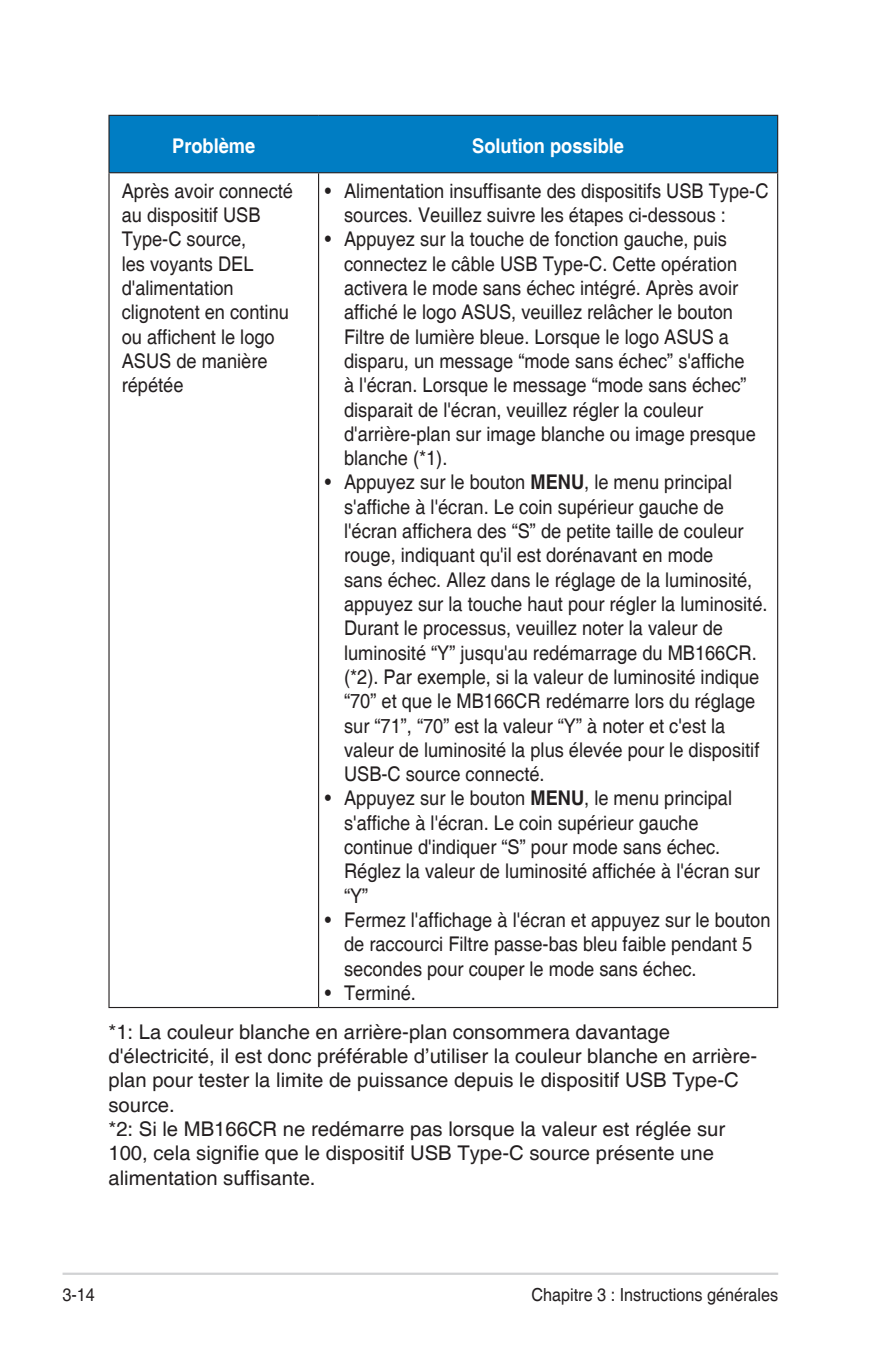
<style>
.page{position:relative;width:893px;height:1346px;background:#fff}
.page>*{position:absolute;margin:0;border:0;box-sizing:border-box;transform-origin:0 0}
.Table_Text_-new{font:20.25px/24.3px "Helvetica";color:#231f20;scale:.9 1}
.Table_Text_-new-2{font:20.25px/24.3px "Helvetica";color:#231f20}
.Table_Text_-new-3{font:700 20.25px "Helvetica";color:#fff;scale:.9 1}
.t1{font:18px "Helvetica";color:#231f20;scale:.9 1}
.s1{font-weight:700}
</style>
<div class="page">
<hr style="left:63px;top:1272px;width:715px;height:3px;background:#d1d2d4">
<div style="left:110px;top:116px;width:667px;height:56px;background:#007dc3"></div>
<hr style="left:108px;top:116px;width:2px;height:56px;background:#231f20">
<hr style="left:777px;top:116px;width:1px;height:56px;background:#231f20">
<hr style="left:108px;top:115px;width:211px;height:1px;background:#231f20">
<hr style="left:319px;top:115px;width:459px;height:1px;background:#231f20">
<hr style="left:108px;top:173px;width:2px;height:834px;background:#231f20">
<hr style="left:108px;top:172px;width:211px;height:1px;background:#231f20">
<hr style="left:108px;top:1007px;width:211px;height:1px;background:#231f20">
<hr style="left:318px;top:173px;width:1px;height:834px;background:#231f20">
<hr style="left:777px;top:173px;width:1px;height:834px;background:#231f20">
<hr style="left:319px;top:172px;width:459px;height:1px;background:#231f20">
<hr style="left:319px;top:1007px;width:459px;height:1px;background:#231f20">
<p class="Table_Text_-new-3" style="left:172px;top:133px;width:94px">Problème</p>
<p class="Table_Text_-new-3" style="left:472px;top:133px;width:170px">Solution possible</p>
<p class="Table_Text_-new" style="left:122px;top:179px;width:192px">Après avoir connecté au dispositif USB<br>Type-C source,</p>
<p class="Table_Text_-new" style="left:122px;top:252px;width:148px">les voyants DEL d'alimentation</p>
<p class="Table_Text_-new" style="left:122px;top:301px;width:187px">clignotent en continu ou affichent le logo<br>ASUS de manière répétée</p>
<p class="Table_Text_-new" style="left:344px;top:179px;width:473px;text-indent:-19px">• Alimentation insuffisante des dispositifs USB Type-C sources. Veuillez suivre les étapes ci-dessous :</p>
<p class="Table_Text_-new" style="left:344px;top:228px;width:459px;text-indent:-19px">• Appuyez sur la touche de fonction gauche, puis connectez le câble USB Type-C. Cette opération activera le mode sans échec intégré. Après avoir affiché le logo ASUS, veuillez relâcher le bouton Filtre de lumière bleue. Lorsque le logo ASUS a disparu, un message “mode sans échec” s'affiche à l'écran. Lorsque le message “mode sans échec” disparait de l'écran, veuillez régler la couleur d'arrière-plan sur image blanche ou image presque blanche (*1).</p>
<p class="Table_Text_-new" style="left:344px;top:471px;width:472px;text-indent:-19px">• Appuyez sur le bouton <span class="s1">MENU</span>, le menu principal s'affiche à l'écran. Le coin supérieur gauche de l'écran affichera des “S” de petite taille de couleur rouge, indiquant qu'il est dorénavant en mode<br>sans échec. Allez dans le réglage de la luminosité, appuyez sur la touche haut pour régler la luminosité.<br>Durant le processus, veuillez noter la valeur de luminosité “Y” jusqu'au redémarrage du MB166CR. (*2). Par exemple, si la valeur de luminosité indique “70” et que le MB166CR redémarre lors du réglage sur “71”, “70” est la valeur “Y” à noter et c'est la valeur de luminosité la plus élevée pour le dispositif USB-C source connecté.</p>
<p class="Table_Text_-new" style="left:344px;top:787px;width:463px;text-indent:-19px">• Appuyez sur le bouton <span class="s1">MENU</span>, le menu principal s'affiche à l'écran. Le coin supérieur gauche continue d'indiquer “S” pour mode sans échec.<br>Réglez la valeur de luminosité affichée à l'écran sur “Y”</p>
<p class="Table_Text_-new" style="left:344px;top:908px;width:475px;text-indent:-19px">• Fermez l'affichage à l'écran et appuyez sur le bouton de raccourci Filtre passe-bas bleu faible pendant 5 secondes pour couper le mode sans échec.</p>
<p class="Table_Text_-new" style="left:325px;top:981px;width:103px">• Terminé.</p>
<p class="Table_Text_-new-2" style="left:108px;top:1020px;width:650px">*1: La couleur blanche en arrière-plan consommera davantage d'électricité, il est donc préférable d’utiliser la couleur blanche en arrière&shy;plan pour tester la limite de puissance depuis le dispositif USB Type-C source.</p>
<p class="Table_Text_-new-2" style="left:108px;top:1117px;width:618px">*2: Si le MB166CR ne redémarre pas lorsque la valeur est réglée sur<br>100, cela signifie que le dispositif USB Type-C source présente une alimentation suffisante.</p>
<p class="t1" style="left:63px;top:1284px;width:38px">3-14</p>
<p class="t1" style="left:531px;top:1284px;width:276px">Chapitre 3 : Instructions générales</p>
</div>
